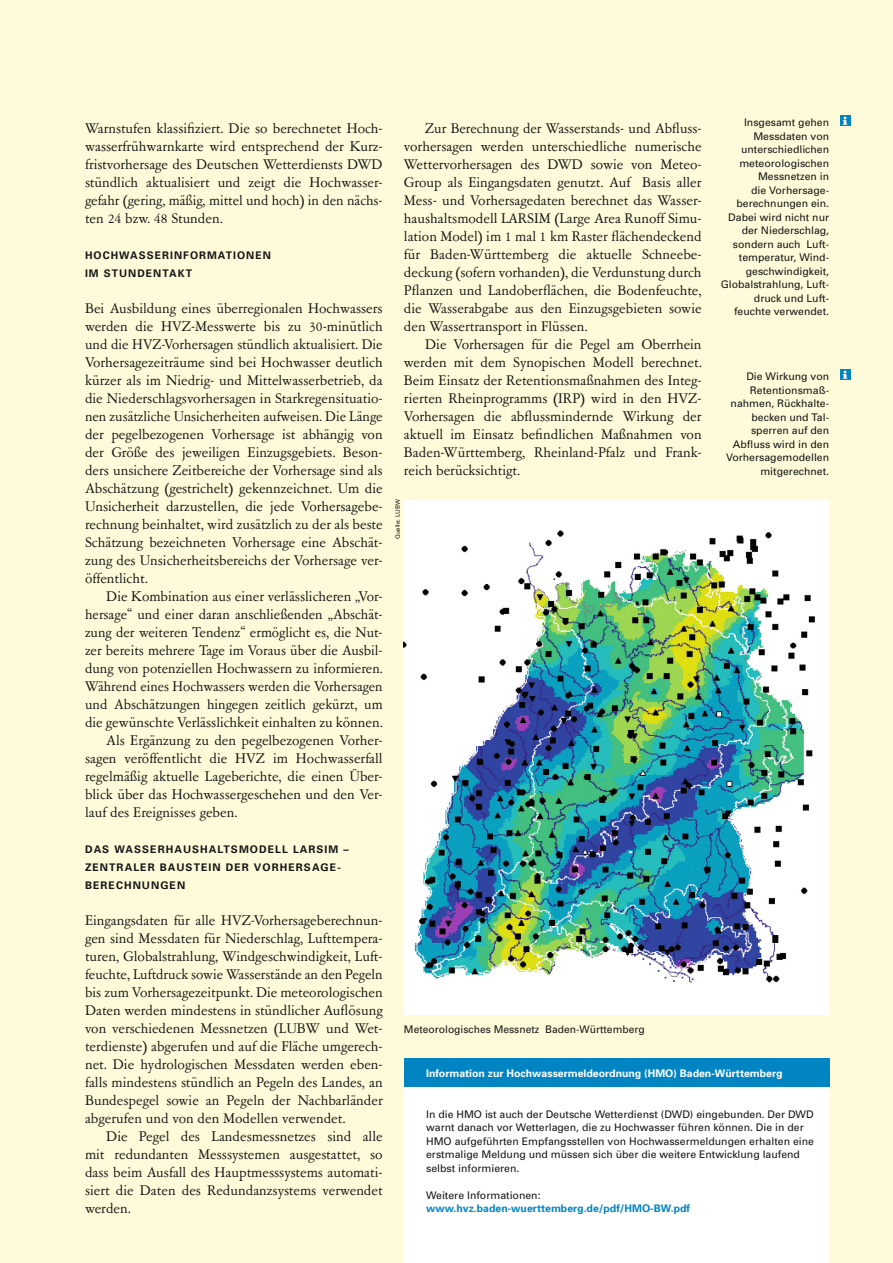
<style>
.page{position:relative;width:893px;height:1263px;background:#fffad9}
.page>*{position:absolute;margin:0;border:0;box-sizing:border-box;transform-origin:0 0}
.HWRM_Fließ{font:15.75px/18px "Garamont Amst SB";color:#151616;text-align:justify}
.Zitate{font:10.5px/13.5px "Univers";color:#151616;text-align:right}
.Zwischenheadlines{font:700 10.5px/18px "Univers";letter-spacing:.1em;color:#151616}
.Zitate-2{font:700 10.5px "Univers";color:#fff}
.Zitate-3{font:700 10.5px "Univers";color:#0085c2}
.HWRM_Fließ-2{font:700 10.5px "Univers";letter-spacing:.1em;color:#151616}
.t1{font:6px "Univers";color:#151616}
</style>
<div class="page">
<div style="left:840px;top:370px;width:10px;height:10px;background:#0085c2"></div>
<svg style="left:843px;top:371px;width:4px;height:8px"></svg>
<div style="left:404px;top:1079px;width:425px;height:184px;background:#fff"></div>
<div style="left:404px;top:1058px;width:425px;height:29px;background:#0085c2"></div>
<div style="left:404px;top:500px;width:425px;height:515px;background:#fff"></div>
<img style="left:404px;top:530px;width:412px;height:453px">
<div style="left:840px;top:116px;width:10px;height:10px;background:#0085c2"></div>
<svg style="left:843px;top:117px;width:4px;height:8px"></svg>
<p class="HWRM_Fließ" style="left:85px;top:119px;width:299px">Warnstufen klassifiziert. Die so berechnetet Hoch&shy;wasserfrühwarnkarte wird entsprechend der Kurz&shy;fristvorhersage des Deutschen Wetterdiensts DWD stündlich aktualisiert und zeigt die Hochwasser&shy;gefahr (gering, mäßig, mittel und hoch) in den nächs&shy;ten 24 bzw. 48 Stunden.</p>
<p class="HWRM_Fließ-2" style="left:85px;top:248px;width:187px">HOCHWASSERINFORMATIONEN</p>
<p class="HWRM_Fließ-2" style="left:85px;top:266px;width:109px">IM STUNDENTAKT</p>
<p class="HWRM_Fließ" style="left:85px;top:299px;width:299px">Bei Ausbildung eines überregionalen Hochwassers werden die HVZ-Messwerte bis zu 30-minütlich und die HVZ-Vorhersagen stündlich aktualisiert. Die Vorhersagezeiträume sind bei Hochwasser deutlich kürzer als im Niedrig- und Mittelwasserbetrieb, da die Niederschlagsvorhersagen in Starkregensituatio&shy;nen zusätzliche Unsicherheiten aufweisen. Die Länge der pegelbezogenen Vorhersage ist abhängig von der Größe des jeweiligen Einzugsgebiets. Beson&shy;ders unsichere Zeitbereiche der Vorhersage sind als Abschätzung (gestrichelt) gekennzeichnet. Um die Unsicherheit darzustellen, die jede Vorhersagebe&shy;rechnung beinhaltet, wird zusätzlich zu der als beste Schätzung bezeichneten Vorhersage eine Abschät&shy;zung des Unsicherheitsbereichs der Vorhersage ver&shy;öffentlicht.</p>
<p class="HWRM_Fließ" style="left:85px;top:587px;width:299px;text-indent:21px">Die Kombination aus einer verlässlicheren „Vor&shy;hersage“ und einer daran anschließenden „Abschät&shy;zung der weiteren Tendenz“ ermöglicht es, die Nut&shy;zer bereits mehrere Tage im Voraus über die Ausbil&shy;dung von potenziellen Hochwassern zu informieren.<br>Während eines Hochwassers werden die Vorhersagen und Abschätzungen hingegen zeitlich gekürzt, um die gewünschte Verlässlichkeit einhalten zu können.</p>
<p class="HWRM_Fließ" style="left:85px;top:731px;width:299px;text-indent:21px">Als Ergänzung zu den pegelbezogenen Vorher&shy;sagen veröffentlicht die HVZ im Hochwasserfall regelmäßig aktuelle Lageberichte, die einen Über&shy;blick über das Hochwassergeschehen und den Ver&shy;lauf des Ereignisses geben.</p>
<p class="Zwischenheadlines" style="left:85px;top:839px;width:265px">DAS WASSERHAUSHALTSMODELL LARSIM –</p>
<p class="Zwischenheadlines" style="left:85px;top:857px;width:257px">ZENTRALER BAUSTEIN DER VORHERSAGE-<br>BERECHNUNGEN</p>
<p class="HWRM_Fließ" style="left:85px;top:911px;width:299px">Eingangsdaten für alle HVZ-Vorhersageberechnun&shy;gen sind Messdaten für Niederschlag, Lufttempera&shy;turen, Globalstrahlung, Windgeschwindigkeit, Luft&shy;feuchte, Luftdruck sowie Wasserstände an den Pegeln bis zum Vorhersagezeitpunkt. Die meteorologischen Daten werden mindestens in stündlicher Auflösung von verschiedenen Messnetzen (LUBW und Wet&shy;terdienste) abgerufen und auf die Fläche umgerech&shy;net. Die hydrologischen Messdaten werden eben&shy;falls mindestens stündlich an Pegeln des Landes, an Bundespegel sowie an Pegeln der Nachbarländer abgerufen und von den Modellen verwendet.</p>
<p class="HWRM_Fließ" style="left:85px;top:1127px;width:299px;text-indent:21px">Die Pegel des Landesmessnetzes sind alle mit redundanten Messsystemen ausgestattet, so dass beim Ausfall des Hauptmesssystems automati&shy;siert die Daten des Redundanzsystems verwendet werden.</p>
<p class="HWRM_Fließ" style="left:404px;top:119px;width:299px;text-indent:21px">Zur Berechnung der Wasserstands- und Abfluss&shy;vorhersagen werden unterschiedliche numerische Wettervorhersagen des DWD sowie von Meteo-Group als Eingangsdaten genutzt. Auf Basis aller Mess- und Vorhersagedaten berechnet das Wasser&shy;haushaltsmodell LARSIM (Large Area Runoff Simu&shy;lation Model) im 1 mal 1 km Raster flächendeckend für Baden-Württemberg die aktuelle Schneebe&shy;deckung (sofern vorhanden), die Verdunstung durch Pflanzen und Landoberflächen, die Bodenfeuchte, die Wasserabgabe aus den Einzugsgebieten sowie den Wassertransport in Flüssen.</p>
<p class="HWRM_Fließ" style="left:404px;top:335px;width:299px;text-indent:21px">Die Vorhersagen für die Pegel am Oberrhein werden mit dem Synopischen Modell berechnet.<br>Beim Einsatz der Retentionsmaßnahmen des Integ&shy;rierten Rheinprogramms (IRP) wird in den HVZ-Vorhersagen die abflussmindernde Wirkung der aktuell im Einsatz befindlichen Maßnahmen von Baden-Württemberg, Rheinland-Pfalz und Frank&shy;reich berücksichtigt.</p>
<p class="t1" style="left:394px;top:539px;width:41px;rotate:-90deg">Quelle: LUBW</p>
<p class="Zitate" style="left:721px;top:116px;width:110px">Insgesamt gehen<br>Messdaten von unterschiedlichen meteorologischen<br>Messnetzen in<br>die Vorhersage&shy;berechnungen ein.<br>Dabei wird nicht nur der Niederschlag, sondern auch Luft&shy;temperatur, Wind&shy;geschwindigkeit,<br>Globalstrahlung, Luft&shy;druck und Luft&shy;feuchte verwendet.</p>
<p class="Zitate" style="left:746px;top:369px;width:84px">Die Wirkung von</p>
<p class="Zitate" style="left:726px;top:383px;width:105px">Retentionsmaß&shy;nahmen, Rückhalte&shy;becken und Tal&shy;sperren auf den<br>Abfluss wird in den<br>Vorhersagemodellen mitgerechnet.</p>
<p class="Zitate" style="left:404px;top:1022px;width:242px">Meteorologisches Messnetz Baden-Württemberg</p>
<p class="Zitate-2" style="left:426px;top:1067px;width:358px">Information zur Hochwassermeldeordnung (HMO) Baden-Württemberg</p>
<p class="Zitate" style="left:426px;top:1107px;width:389px;text-align:left">In die HMO ist auch der Deutsche Wetterdienst (DWD) eingebunden. Der DWD warnt danach vor Wetterlagen, die zu Hochwasser führen können. Die in der HMO aufgeführten Empfangsstellen von Hochwassermeldungen erhalten eine erstmalige Meldung und müssen sich über die weitere Entwicklung laufend selbst informieren.</p>
<p class="Zitate" style="left:426px;top:1188px;width:116px">Weitere Informationen:</p>
<p class="Zitate-3" style="left:426px;top:1202px;width:265px">www.hvz.baden-wuerttemberg.de/pdf/HMO-BW.pdf</p>
</div>
